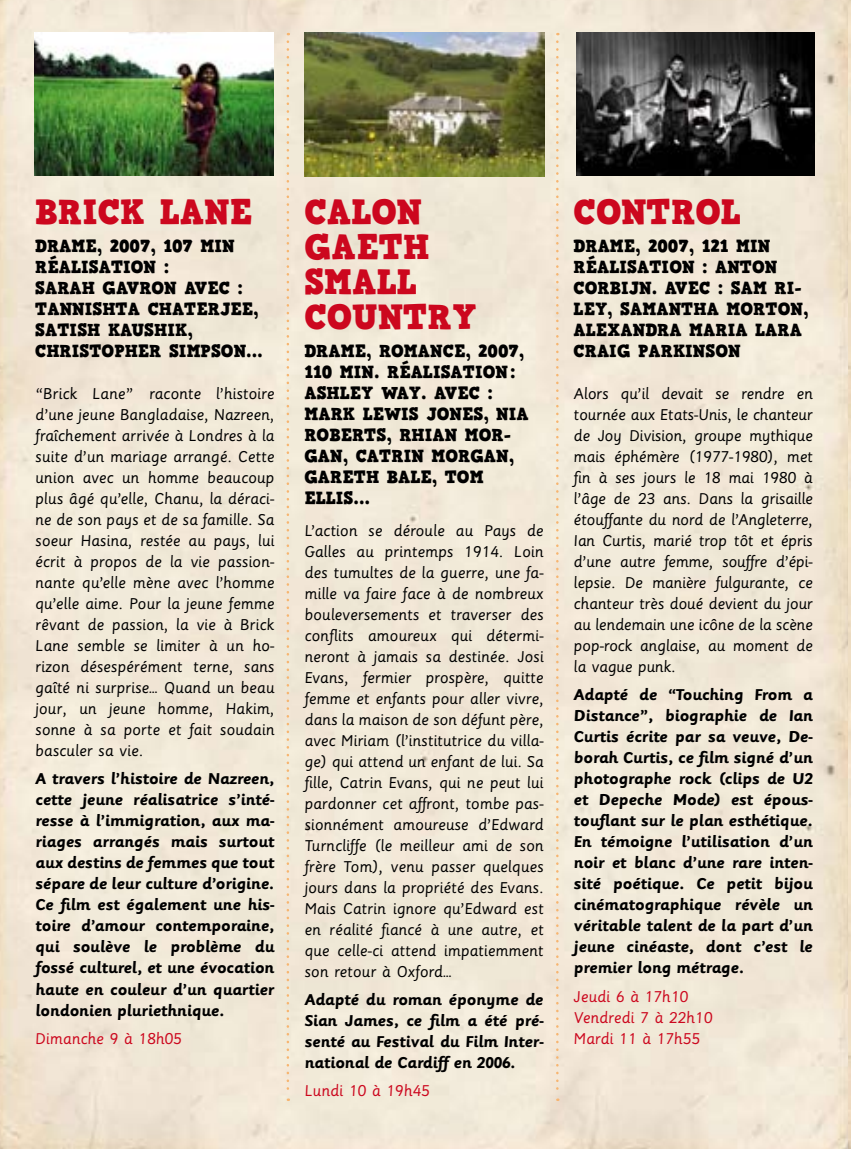
<style>
.page{position:relative;width:851px;height:1149px;background:#fff}
.page>*{position:absolute;margin:0;border:0;box-sizing:border-box;transform-origin:0 0}
.t1{font:700 35px/35px "HVD Comic Serif";color:#cc071e}
.t2{font:17.5px/21px "Sassoon Primary";color:#000;text-align:justify}
.t3{font:700 17.5px/21px "Sassoon Primary";letter-spacing:-.02em;color:#000;text-align:justify}
.t4{font:700 17.5px/21px "HVD Comic Serif";color:#000}
.t5{font:17.5px/21px "Sassoon Primary";color:#cc071e}
</style>
<div class="page">
<div style="left:0;top:0;width:850px;height:1148px;background:#f1e8d7"></div>
<svg style="left:286px;top:42px;width:3px;height:1058px;background:#f2ddc1"></svg>
<img style="left:35px;top:32px;width:238px;height:143px">
<img style="left:304px;top:32px;width:240px;height:144px">
<img style="left:576px;top:32px;width:238px;height:143px">
<svg style="left:556px;top:42px;width:2px;height:1058px;background:#f3dbbc"></svg>
<h1 class="t1" style="left:35px;top:193px;width:218px">BRICK LANE</h1>
<p class="t4" style="left:35px;top:234px;width:229px">DRAME, 2007, 107 MIN<br>RÉALISATION :<br>SARAH GAVRON AVEC :<br>TANNISHTA CHATERJEE,<br>SATISH KAUSHIK,<br>CHRISTOPHER SIMPSON…</p>
<p class="t2" style="left:35px;top:383px;width:241px">“Brick Lane” raconte l’histoire d’une jeune Bangladaise, Nazreen, fraîchement arrivée à Londres à la suite d’un mariage arrangé. Cette union avec un homme beaucoup plus âgé qu’elle, Chanu, la déraci&shy;ne de son pays et de sa famille. Sa soeur Hasina, restée au pays, lui écrit à propos de la vie passion&shy;nante qu’elle mène avec l’homme qu’elle aime. Pour la jeune femme rêvant de passion, la vie à Brick Lane semble se limiter à un ho&shy;rizon désespérément terne, sans gaîté ni surprise… Quand un beau jour, un jeune homme, Hakim, sonne à sa porte et fait soudain basculer sa vie.</p>
<p class="t3" style="left:35px;top:768px;width:241px">A travers l’histoire de Nazreen, cette jeune réalisatrice s’inté&shy;resse à l’immigration, aux ma&shy;riages arrangés mais surtout aux destins de femmes que tout sépare de leur culture d’origine.<br>Ce film est également une his&shy;toire d’amour contemporaine, qui soulève le problème du fossé culturel, et une évocation haute en couleur d’un quartier londonien pluriethnique.</p>
<p class="t5" style="left:35px;top:1027px;width:148px">Dimanche 9 à 18h05</p>
<h1 class="t1" style="left:304px;top:193px;width:174px">CALON<br>GAETH<br>SMALL<br>COUNTRY</h1>
<p class="t4" style="left:304px;top:339px;width:226px">DRAME, ROMANCE, 2007,<br>110 MIN. RÉALISATION:<br>ASHLEY WAY. AVEC :<br>MARK LEWIS JONES, NIA<br>ROBERTS, RHIAN MOR-<br>GAN, CATRIN MORGAN,<br>GARETH BALE, TOM<br>ELLIS…</p>
<p class="t2" style="left:304px;top:519px;width:241px">L’action se déroule au Pays de Galles au printemps 1914. Loin des tumultes de la guerre, une fa&shy;mille va faire face à de nombreux bouleversements et traverser des conflits amoureux qui détermi&shy;neront à jamais sa destinée. Josi Evans, fermier prospère, quitte femme et enfants pour aller vivre, dans la maison de son défunt père, avec Miriam (l’institutrice du villa&shy;ge) qui attend un enfant de lui. Sa fille, Catrin Evans, qui ne peut lui pardonner cet affront, tombe pas&shy;sionnément amoureuse d’Edward Turncliffe (le meilleur ami de son frère Tom), venu passer quelques jours dans la propriété des Evans.<br>Mais Catrin ignore qu’Edward est en réalité fiancé à une autre, et que celle-ci attend impatiemment son retour à Oxford…</p>
<p class="t3" style="left:304px;top:989px;width:241px">Adapté du roman éponyme de Sian James, ce film a été pré&shy;senté au Festival du Film Inter&shy;national de Cardiff en 2006.</p>
<p class="t5" style="left:304px;top:1079px;width:127px">Lundi 10 à 19h45</p>
<h1 class="t1" style="left:573px;top:193px;width:169px">CONTROL</h1>
<p class="t4" style="left:573px;top:234px;width:236px">DRAME, 2007, 121 MIN<br>RÉALISATION : ANTON<br>CORBIJN. AVEC : SAM RI-<br>LEY, SAMANTHA MORTON,<br>ALEXANDRA MARIA LARA<br>CRAIG PARKINSON</p>
<p class="t2" style="left:573px;top:383px;width:241px">Alors qu’il devait se rendre en tournée aux Etats-Unis, le chanteur de Joy Division, groupe mythique mais éphémère (1977-1980), met fin à ses jours le 18 mai 1980 à l’âge de 23 ans. Dans la grisaille étouffante du nord de l’Angleterre, Ian Curtis, marié trop tôt et épris d’une autre femme, souffre d’épi&shy;lepsie. De manière fulgurante, ce chanteur très doué devient du jour au lendemain une icône de la scène pop-rock anglaise, au moment de la vague punk.</p>
<p class="t3" style="left:573px;top:684px;width:241px">Adapté de “Touching From a Distance”, biographie de Ian Curtis écrite par sa veuve, De&shy;borah Curtis, ce film signé d’un photographe rock (clips de U2 et Depeche Mode) est épous&shy;touflant sur le plan esthétique.<br>En témoigne l’utilisation d’un noir et blanc d’une rare inten&shy;sité poétique. Ce petit bijou cinématographique révèle un véritable talent de la part d’un jeune cinéaste, dont c’est le premier long métrage.</p>
<p class="t5" style="left:573px;top:985px;width:140px">Jeudi 6 à 17h10<br>Vendredi 7 à 22h10<br>Mardi 11 à 17h55</p>
</div>
